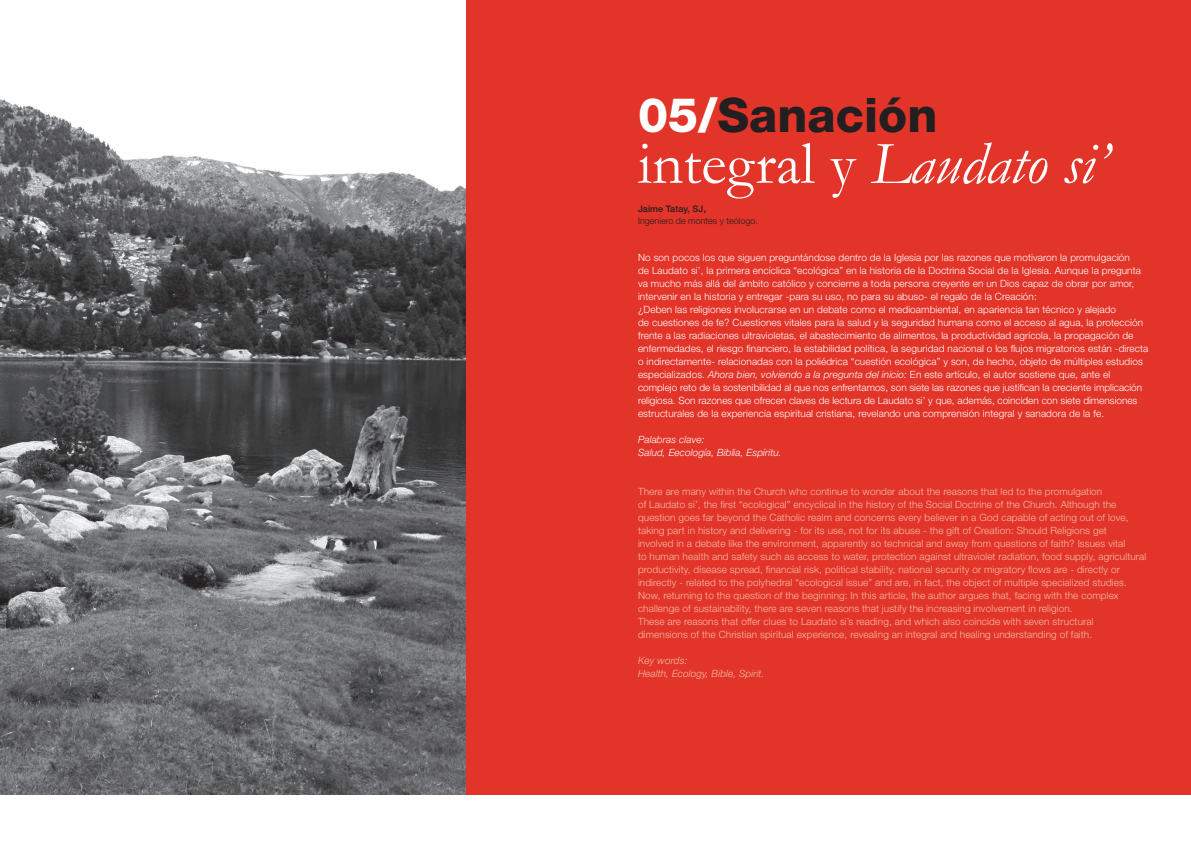
<style>
.page{position:relative;width:1191px;height:842px;background:#fff}
.page>*{position:absolute;margin:0;border:0;box-sizing:border-box;transform-origin:0 0}
.t1{font:italic 61.2px "Garamond";color:#fff}
.t2{font:800 47.7px "Helvetica Neue LT Std";color:#231f20}
.t3{font:300 10px/13px "Helvetica Neue LT Std";letter-spacing:.01em;color:#fff}
.t4{font:300 10px/13px "Helvetica Neue LT Std";letter-spacing:.01em;color:#f6bba2}
.t5{font:italic 300 10px/13px "Helvetica Neue LT Std";letter-spacing:.01em;color:#fff}
.t6{font:italic 300 10px/13px "Helvetica Neue LT Std";letter-spacing:.01em;color:#f6bba2}
.t7{font:300 9px/12px "Helvetica Neue LT Std";color:#231f20}
.s1{color:#fff}
.s2{font-style:normal}
.s3{font-weight:500}
.s4{font-weight:500;font-size:10px}
.s5{font-style:italic}
</style>
<div class="page">
<div style="left:465px;top:0;width:726px;height:794px;background:#e23429"></div>
<img style="left:0;top:99px;width:465px;height:695px">
<h2 class="t2" style="left:638px;top:87px;width:301px"><span class="s1">05/</span>Sanación</h2>
<h1 class="t1" style="left:638px;top:127px;width:471px"><span class="s2">integral y</span> Laudato si’</h1>
<p class="t7" style="left:638px;top:202px;width:121px"><span class="s3">Jaime Tatay, SJ</span><span class="s4">,<br></span>Ingeniero de montes y teólogo.</p>
<p class="t3" style="left:638px;top:251px;width:512px">No son pocos los que siguen preguntándose dentro de la Iglesia por las razones que motivaron la promulgación<br>de Laudato si’, la primera encíclica “ecológica” en la historia de la Doctrina Social de la Iglesia. Aunque la pregunta va mucho más allá del ámbito católico y concierne a toda persona creyente en un Dios capaz de obrar por amor, intervenir en la historia y entregar -para su uso, no para su abuso- el regalo de la Creación:<br>¿Deben las religiones involucrarse en un debate como el medioambiental, en apariencia tan técnico y alejado<br>de cuestiones de fe? Cuestiones vitales para la salud y la seguridad humana como el acceso al agua, la protección frente a las radiaciones ultravioletas, el abastecimiento de alimentos, la productividad agrícola, la propagación de enfermedades, el riesgo financiero, la estabilidad política, la seguridad nacional o los flujos migratorios están -directa o indirectamente- relacionadas con la poliédrica “cuestión ecológica” y son, de hecho, objeto de múltiples estudios especializados. <span class="s5">Ahora bien, volviendo a la pregunta del inicio:</span> En este artículo, el autor sostiene que, ante el complejo reto de la sostenibilidad al que nos enfrentamos, son siete las razones que justifican la creciente implicación religiosa. Son razones que ofrecen claves de lectura de Laudato si’ y que, además, coinciden con siete dimensiones estructurales de la experiencia espiritual cristiana, revelando una comprensión integral y sanadora de la fe.</p>
<p class="t5" style="left:638px;top:433px;width:145px">Palabras clave:<br>Salud, Eecología, Biblia, Espíritu.</p>
<p class="t4" style="left:638px;top:485px;width:510px">There are many within the Church who continue to wonder about the reasons that led to the promulgation<br>of Laudato si’, the first “ecological” encyclical in the history of the Social Doctrine of the Church. Although the question goes far beyond the Catholic realm and concerns every believer in a God capable of acting out of love, taking part in history and delivering - for its use, not for its abuse - the gift of Creation: Should Religions get<br>involved in a debate like the environment, apparently so technical and away from questions of faith? Issues vital<br>to human health and safety such as access to water, protection against ultraviolet radiation, food supply, agricultural productivity, disease spread, financial risk, political stability, national security or migratory flows are - directly or indirectly - related to the polyhedral “ecological issue” and are, in fact, the object of multiple specialized studies.<br>Now, returning to the question of the beginning: In this article, the author argues that, facing with the complex challenge of sustainability, there are seven reasons that justify the increasing involvement in religion.<br>These are reasons that offer clues to Laudato si’s reading, and which also coincide with seven structural<br>dimensions of the Christian spiritual experience, revealing an integral and healing understanding of faith.</p>
<p class="t6" style="left:638px;top:654px;width:128px">Key words:<br>Health, Ecology, Bible, Spirit.</p>
</div>
